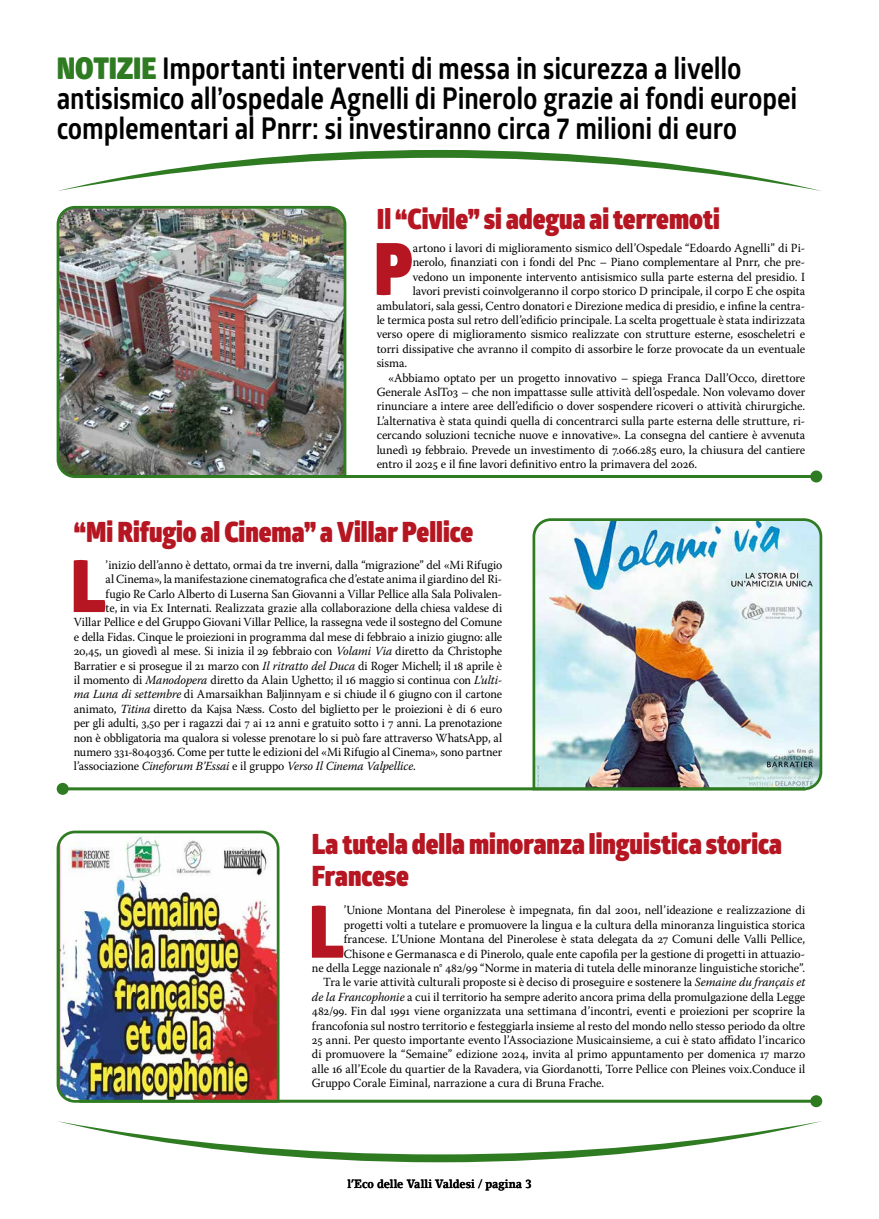
<style>
.page{position:relative;width:879px;height:1219px;background:#fff}
.page>*{position:absolute;margin:0;border:0;box-sizing:border-box;transform-origin:0 0}
.t1{font:900 72.4px "Glober";color:#b51621;scale:.88 1}
.t2{font:700 30px/30px "Glober";letter-spacing:-.005em;color:#000;scale:.88 1}
.t3{font:900 28px/32px "Glober";color:#b51621;scale:.88 1}
.t4{font:12.4px "Warnock Pro";letter-spacing:-.005em;color:#000;scale:.96 1}
.t5{font:12.4px "Warnock Pro";letter-spacing:-.005em;color:#000;scale:.95 1}
.t6{font:italic 12.4px "Warnock Pro";letter-spacing:-.01em;color:#000;scale:.95 1}
.t7{font:700 12px "Lino Letter Std";letter-spacing:-.005em;color:#000;scale:.88 1}
.s1{font-weight:900;color:#2e7b22}
.s2{font-style:italic}
.s3{font-style:normal}
</style>
<div class="page">
<svg style="left:58px;top:150px;width:763px;height:41px"></svg>
<svg style="left:58px;top:1121px;width:763px;height:41px"></svg>
<img style="left:56px;top:205px;width:291px;height:273px">
<hr style="left:79px;top:475px;width:737px;height:3px;background:#2e7b22">
<div style="left:810px;top:470px;width:12px;height:12px;background:#2e7b22;border-radius:50%"></div>
<img style="left:531px;top:518px;width:292px;height:273px">
<hr style="left:63px;top:787px;width:742px;height:3px;background:#2e7b22">
<div style="left:57px;top:783px;width:12px;height:12px;background:#2e7b22;border-radius:50%"></div>
<img style="left:56px;top:830px;width:225px;height:273px">
<hr style="left:79px;top:1100px;width:737px;height:3px;background:#2e7b22">
<div style="left:810px;top:1095px;width:12px;height:12px;background:#2e7b22;border-radius:50%"></div>
<h2 class="t2" style="left:57px;top:53px;width:843px"><span class="s1">NOTIZIE</span> Importanti interventi di messa in sicurezza a livello antisismico all’ospedale Agnelli di Pinerolo grazie ai fondi europei complementari al Pnrr: si investiranno circa 7 milioni di euro</h2>
<h3 class="t3" style="left:377px;top:203px;width:391px">Il “Civile” si adegua ai terremoti</h3>
<h1 class="t1" style="left:374px;top:214px;width:46px">P</h1>
<p class="t4" style="left:413px;top:240px;width:410px">artono i lavori di miglioramento sismico dell’Ospedale “Edoardo Agnelli” di Pi-</p>
<p class="t4" style="left:413px;top:255px;width:410px">nerolo, finanziati con i fondi del Pnc – Piano complementare al Pnrr, che pre-</p>
<p class="t4" style="left:413px;top:269px;width:410px">vedono un imponente intervento antisismico sulla parte esterna del presidio. I</p>
<p class="t4" style="left:413px;top:284px;width:410px">lavori previsti coinvolgeranno il corpo storico D principale, il corpo E che ospita</p>
<p class="t4" style="left:377px;top:298px;width:448px">ambulatori, sala gessi, Centro donatori e Direzione medica di presidio, e infine la centra-</p>
<p class="t4" style="left:377px;top:312px;width:448px">le termica posta sul retro dell’edificio principale. La scelta progettuale è stata indirizzata</p>
<p class="t4" style="left:377px;top:327px;width:448px">verso opere di miglioramento sismico realizzate con strutture esterne, esoscheletri e</p>
<p class="t4" style="left:377px;top:341px;width:448px">torri dissipative che avranno il compito di assorbire le forze provocate da un eventuale</p>
<p class="t4" style="left:377px;top:356px;width:33px">sisma.</p>
<p class="t4" style="left:388px;top:370px;width:436px">«Abbiamo optato per un progetto innovativo – spiega Franca Dall’Occo, direttore</p>
<p class="t4" style="left:377px;top:384px;width:448px">Generale AslTo3 – che non impattasse sulle attività dell’ospedale. Non volevamo dover</p>
<p class="t4" style="left:377px;top:399px;width:448px">rinunciare a intere aree dell’edificio o dover sospendere ricoveri o attività chirurgiche.</p>
<p class="t4" style="left:377px;top:413px;width:448px">L’alternativa è stata quindi quella di concentrarci sulla parte esterna delle strutture, ri-</p>
<p class="t4" style="left:377px;top:428px;width:448px">cercando soluzioni tecniche nuove e innovative». La consegna del cantiere è avvenuta</p>
<p class="t4" style="left:377px;top:442px;width:448px">lunedì 19 febbraio. Prevede un investimento di 7.066.285 euro, la chiusura del cantiere</p>
<p class="t4" style="left:377px;top:456px;width:335px">entro il 2025 e il fine lavori definitivo entro la primavera del 2026.</p>
<h3 class="t3" style="left:74px;top:516px;width:455px">“Mi Rifugio al Cinema” a Villar Pellice</h3>
<h1 class="t1" style="left:71px;top:530px;width:41px">L</h1>
<p class="t5" style="left:106px;top:557px;width:419px">’inizio dell’anno è dettato, ormai da tre inverni, dalla “migrazione” del «Mi Rifugio</p>
<p class="t5" style="left:106px;top:572px;width:419px">al Cinema», la manifestazione cinematografica che d’estate anima il giardino del Ri-</p>
<p class="t5" style="left:106px;top:586px;width:419px">fugio Re Carlo Alberto di Luserna San Giovanni a Villar Pellice alla Sala Polivalen-</p>
<p class="t5" style="left:106px;top:600px;width:419px">te, in via Ex Internati. Realizzata grazie alla collaborazione della chiesa valdese di</p>
<p class="t5" style="left:74px;top:615px;width:452px">Villar Pellice e del Gruppo Giovani Villar Pellice, la rassegna vede il sostegno del Comune</p>
<p class="t5" style="left:74px;top:629px;width:452px">e della Fidas. Cinque le proiezioni in programma dal mese di febbraio a inizio giugno: alle</p>
<p class="t5" style="left:74px;top:644px;width:452px">20,45, un giovedì al mese. Si inizia il 29 febbraio con <span class="s2">Volami Via</span> diretto da Christophe</p>
<p class="t5" style="left:74px;top:658px;width:452px">Barratier e si prosegue il 21 marzo con <span class="s2">Il ritratto del Duca</span> di Roger Michell; il 18 aprile è</p>
<p class="t5" style="left:74px;top:672px;width:452px">il momento di <span class="s2">Manodopera</span> diretto da Alain Ughetto; il 16 maggio si continua con <span class="s2">L’ulti-</span></p>
<p class="t5" style="left:74px;top:687px;width:452px"><span class="s2">ma Luna di settembre</span> di Amarsaikhan Baljinnyam e si chiude il 6 giugno con il cartone</p>
<p class="t5" style="left:74px;top:701px;width:453px">animato, <span class="s2">Titina</span> diretto da Kajsa Næss. Costo del biglietto per le proiezioni è di 6 euro</p>
<p class="t5" style="left:74px;top:716px;width:452px">per gli adulti, 3,50 per i ragazzi dai 7 ai 12 anni e gratuito sotto i 7 anni. La prenotazione</p>
<p class="t5" style="left:74px;top:730px;width:452px">non è obbligatoria ma qualora si volesse prenotare lo si può fare attraverso WhatsApp, al</p>
<p class="t5" style="left:74px;top:744px;width:452px">numero 331-8040336. Come per tutte le edizioni del «Mi Rifugio al Cinema»<span class="s2">,</span> sono partner</p>
<p class="t6" style="left:74px;top:759px;width:361px"><span class="s3">l’associazione</span> Cineforum B’Essai <span class="s3">e il gruppo</span> Verso Il Cinema Valpellice<span class="s3">.</span></p>
<h3 class="t3" style="left:312px;top:828px;width:536px">La tutela della minoranza linguistica storica<br>Francese</h3>
<h1 class="t1" style="left:309px;top:876px;width:41px">L</h1>
<p class="t4" style="left:344px;top:903px;width:482px">’Unione Montana del Pinerolese è impegnata, fin dal 2001, nell’ideazione e realizzazione di</p>
<p class="t4" style="left:344px;top:917px;width:482px">progetti volti a tutelare e promuovere la lingua e la cultura della minoranza linguistica storica</p>
<p class="t4" style="left:344px;top:932px;width:482px">francese. L’Unione Montana del Pinerolese è stata delegata da 27 Comuni delle Valli Pellice,</p>
<p class="t4" style="left:344px;top:946px;width:482px">Chisone e Germanasca e di Pinerolo, quale ente capofila per la gestione di progetti in attuazio-</p>
<p class="t4" style="left:312px;top:960px;width:515px">ne della Legge nazionale n° 482/99 “Norme in materia di tutela delle minoranze linguistiche storiche”.</p>
<p class="t4" style="left:323px;top:975px;width:504px">Tra le varie attività culturali proposte si è deciso di proseguire e sostenere la <span class="s2">Semaine du français et</span></p>
<p class="t4" style="left:312px;top:989px;width:515px"><span class="s2">de la Francophonie</span> a cui il territorio ha sempre aderito ancora prima della promulgazione della Legge</p>
<p class="t4" style="left:312px;top:1004px;width:515px">482/99. Fin dal 1991 viene organizzata una settimana d’incontri, eventi e proiezioni per scoprire la</p>
<p class="t4" style="left:312px;top:1018px;width:515px">francofonia sul nostro territorio e festeggiarla insieme al resto del mondo nello stesso periodo da oltre</p>
<p class="t4" style="left:312px;top:1032px;width:515px">25 anni. Per questo importante evento l’Associazione Musicainsieme, a cui è stato affidato l’incarico</p>
<p class="t4" style="left:312px;top:1047px;width:515px">di promuovere la “Semaine” edizione 2024, invita al primo appuntamento per domenica 17 marzo</p>
<p class="t4" style="left:312px;top:1061px;width:515px">alle 16 all’Ecole du quartier de la Ravadera, via Giordanotti, Torre Pellice con Pleines voix.Conduce il</p>
<p class="t4" style="left:312px;top:1076px;width:306px">Gruppo Corale Eiminal, narrazione a cura di Bruna Frache.</p>
<p class="t7" style="left:347px;top:1176px;width:211px">l’Eco delle Valli Valdesi / pagina 3</p>
</div>
